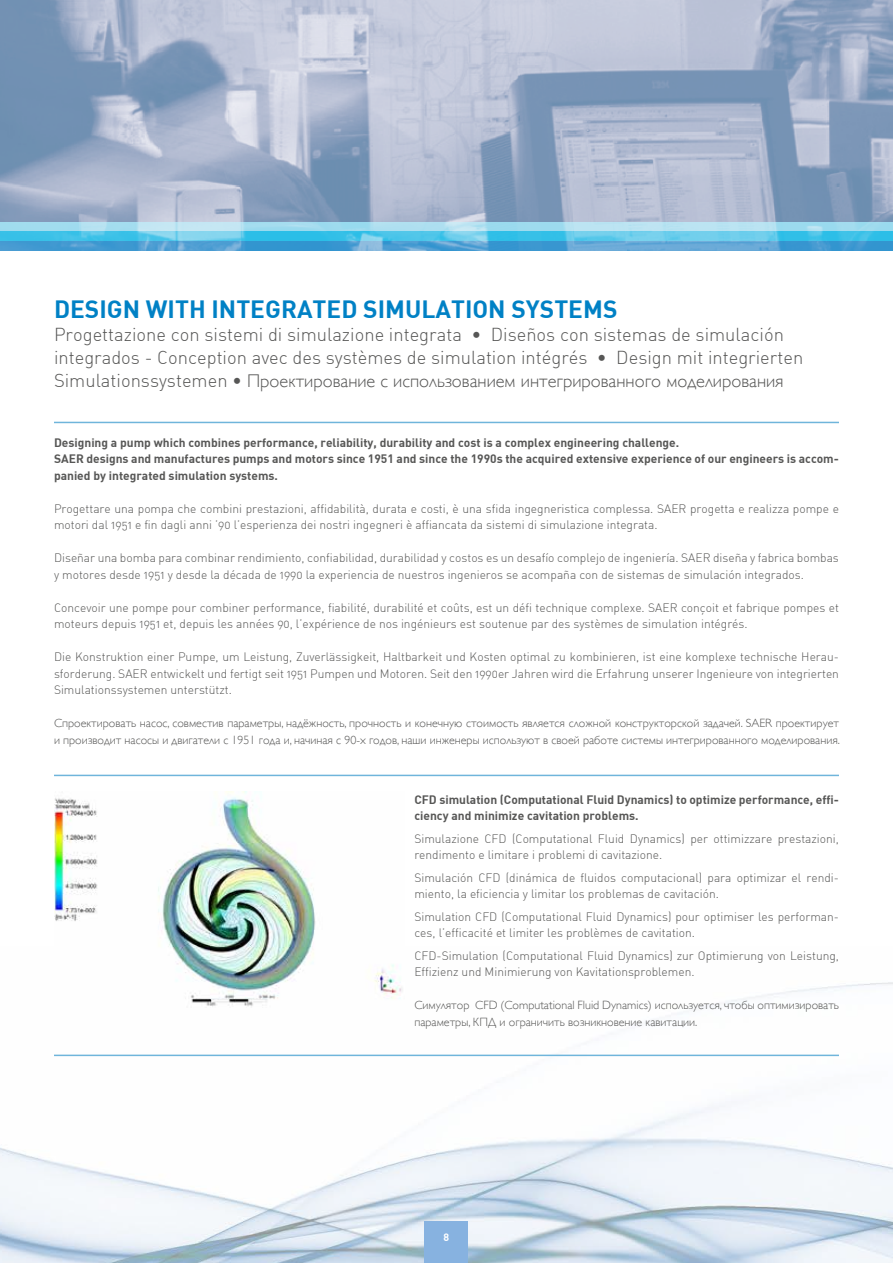
<style>
.page{position:relative;width:893px;height:1263px;background:#fff}
.page>*{position:absolute;margin:0;border:0;box-sizing:border-box;transform-origin:0 0}
.t1{font:24.45px "DIN Bold";color:#0081c5}
.t2{font:18.3px/23px "DIN Light Alternate";color:#575756}
.t3{font:300 18.3px "Gill Sans";color:#575756}
.t4{font:12px/16.5px "DIN Light Alternate";color:#575756}
.t5{font:300 12px/16.5px "Gill Sans";color:#575756}
.t6{font:12px/16.5px "DIN Bold";color:#575756}
.t7{font:10.5px "DIN Bold";color:#fff}
.s1{font-family:"DIN Light Alternate";font-weight:400}
</style>
<div class="page">
<img style="left:0;top:982px;width:893px;height:281px">
<div style="left:425px;top:1221px;width:43px;height:42px;background:#87b2e0"></div>
<img style="left:0;top:0;width:893px;height:232px">
<svg style="left:0;top:222px;width:893px;height:9px;background:#acdff0"></svg>
<svg style="left:0;top:232px;width:893px;height:9px;background:#50c6e9"></svg>
<svg style="left:0;top:241px;width:893px;height:10px;background:#4e9ed3"></svg>
<hr style="left:54px;top:1054px;width:785px;height:2px;background:#6fb5db">
<hr style="left:54px;top:775px;width:785px;height:1px;background:#6fb5db">
<hr style="left:54px;top:422px;width:785px;height:1px;background:#6fb5db">
<img style="left:55px;top:792px;width:349px;height:218px">
<h1 class="t1" style="left:54px;top:293px;width:565px">DESIGN WITH INTEGRATED SIMULATION SYSTEMS</h1>
<h2 class="t2" style="left:54px;top:323px;width:751px">Progettazione con sistemi di simulazione integrata • Diseños con sistemas de simulación integrados - Conception avec des systèmes de simulation intégrés • Design mit integrierten</h2>
<h2 class="t3" style="left:54px;top:367px;width:731px"><span class="s1">Simulationssystemen •</span> Проектирование с использованием интегрированного моделирования</h2>
<p class="t6" style="left:54px;top:433px;width:786px">Designing a pump which combines performance, reliability, durability and cost is a complex engineering challenge.<br>SAER designs and manufactures pumps and motors since 1951 and since the 1990s the acquired extensive experience of our engineers is accom&shy;panied by integrated simulation systems.</p>
<p class="t4" style="left:54px;top:500px;width:786px">Progettare una pompa che combini prestazioni, affidabilità, durata e costi, è una sfida ingegneristica complessa. SAER progetta e realizza pompe e motori dal 1951 e fin dagli anni ’90 l’esperienza dei nostri ingegneri è affiancata da sistemi di simulazione integrata.</p>
<p class="t4" style="left:54px;top:549px;width:786px">Diseñar una bomba para combinar rendimiento, confiabilidad, durabilidad y costos es un desafío complejo de ingeniería. SAER diseña y fabrica bombas y motores desde 1951 y desde la década de 1990 la experiencia de nuestros ingenieros se acompaña con de sistemas de simulación integrados.</p>
<p class="t4" style="left:54px;top:599px;width:786px">Concevoir une pompe pour combiner performance, fiabilité, durabilité et coûts, est un défi technique complexe. SAER conçoit et fabrique pompes et moteurs depuis 1951 et, depuis les années 90, l’expérience de nos ingénieurs est soutenue par des systèmes de simulation intégrés.</p>
<p class="t4" style="left:54px;top:648px;width:786px;text-align:justify">Die Konstruktion einer Pumpe, um Leistung, Zuverlässigkeit, Haltbarkeit und Kosten optimal zu kombinieren, ist eine komplexe technische Herau&shy;sforderung. SAER entwickelt und fertigt seit 1951 Pumpen und Motoren. Seit den 1990er Jahren wird die Erfahrung unserer Ingenieure von integrierten Simulationssystemen unterstützt.</p>
<p class="t5" style="left:54px;top:714px;width:787px">Спроектировать насос, совместив параметры, надёжность, прочность и конечную стоимость является сложной конструкторской задачей. SAER проектирует и производит насосы и двигатели с 1951 года и, начиная с 90-х годов, наши инженеры используют в своей работе системы интегрированного моделирования.</p>
<p class="t6" style="left:414px;top:791px;width:426px">CFD simulation (Computational Fluid Dynamics) to optimize performance, effi&shy;ciency and minimize cavitation problems.</p>
<p class="t4" style="left:414px;top:830px;width:426px">Simulazione CFD (Computational Fluid Dynamics) per ottimizzare prestazioni, rendimento e limitare i problemi di cavitazione.</p>
<p class="t4" style="left:414px;top:869px;width:426px">Simulación CFD (dinámica de fluidos computacional) para optimizar el rendi&shy;miento, la eficiencia y limitar los problemas de cavitación.</p>
<p class="t4" style="left:414px;top:908px;width:426px">Simulation CFD (Computational Fluid Dynamics) pour optimiser les performan&shy;ces, l’efficacité et limiter les problèmes de cavitation.</p>
<p class="t4" style="left:414px;top:947px;width:426px">CFD-Simulation (Computational Fluid Dynamics) zur Optimierung von Leistung,<br>Effizienz und Minimierung von Kavitationsproblemen.</p>
<p class="t5" style="left:414px;top:997px;width:426px">Симулятор CFD (Computational Fluid Dynamics) используется, чтобы оптимизировать параметры, КПД и ограничить возникновение кавитации.</p>
<p class="t7" style="left:444px;top:1230px;width:7px">8</p>
</div>
